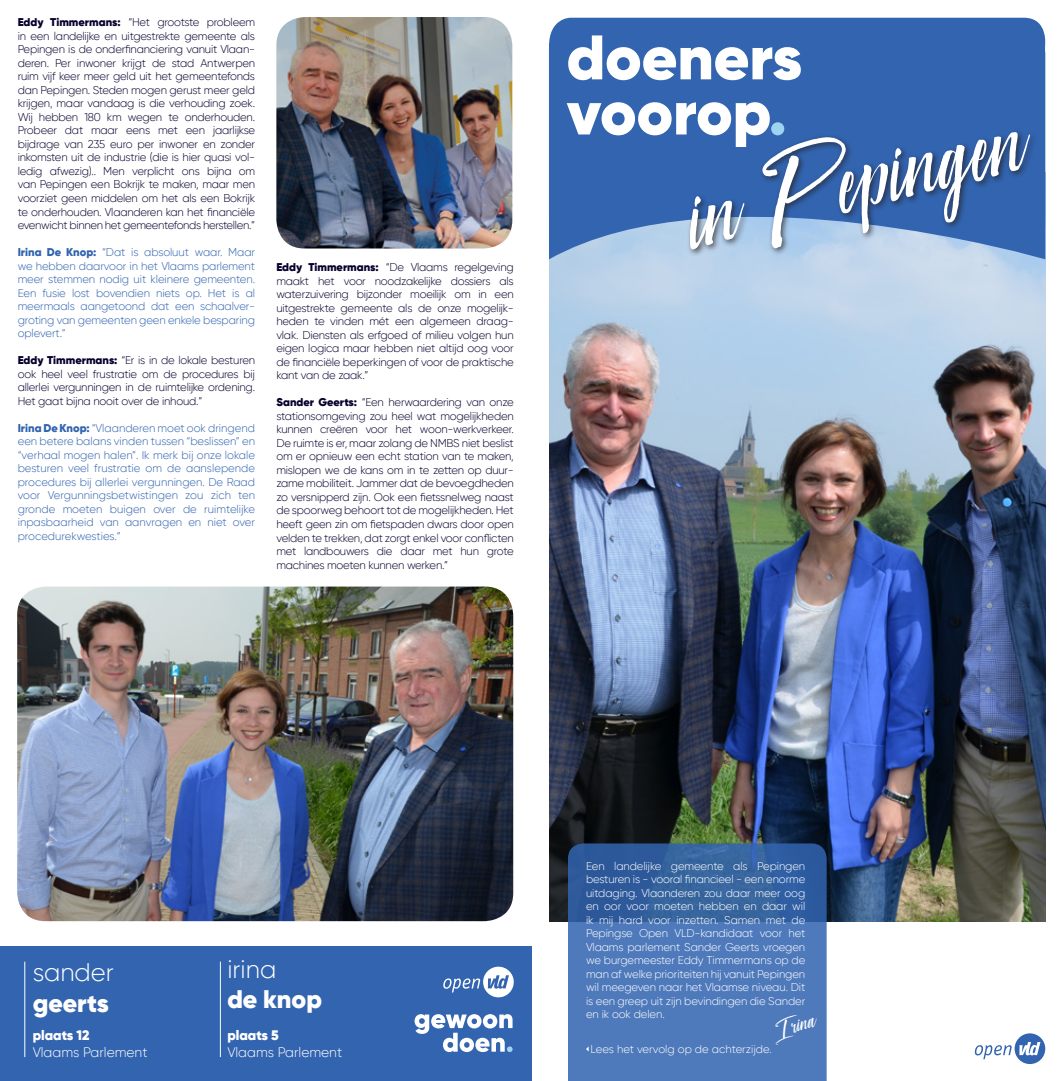
<style>
.page{position:relative;width:1063px;height:1081px;background:#fff}
.page>*{position:absolute;margin:0;border:0;box-sizing:border-box;transform-origin:0 0}
.t1{font:101.75px "Crown Heights";color:#fff}
.t2{font:900 62.75px "Gilroy";color:#9ed3f1}
.t3{font:900 25.38px "Gilroy";color:#fff}
.t4{font:300 25.38px "Gilroy";color:#fff}
.t5{font:22.5px "Crown Heights";color:#fff}
.t6{font:300 13.75px "Gilroy";color:#fff}
.t7{font:900 13.75px "Gilroy";color:#fff}
.t8{font:300 11.25px/13.5px "Gilroy";letter-spacing:-.02em;color:#07002e;text-align:justify}
.t9{font:300 11.25px/13.5px "Gilroy";letter-spacing:-.01em;color:#3264b0;text-align:justify}
.t10{font:300 11.25px/13.5px "Gilroy";letter-spacing:-.01em;color:#fff;text-align:justify}
.s1{font-weight:900}
</style>
<div class="page">
<img style="left:17px;top:586px;width:496px;height:335px">
<img style="left:276px;top:17px;width:236px;height:231px">
<img style="left:549px;top:259px;width:496px;height:662px">
<svg style="left:549px;top:216px;width:496px;height:43px;background:#80a3d1"></svg>
<div style="left:549px;top:18px;width:497px;height:198px;background:#3264b0"></div>
<svg style="left:568px;top:35px;width:233px;height:45px"></svg>
<svg style="left:567px;top:102px;width:203px;height:45px"></svg>
<div style="left:687px;top:129px;width:351px;height:128px;background:#231f20;opacity:.75"></div>
<div style="left:0;top:946px;width:531px;height:135px;background:#3264b0"></div>
<svg style="left:415px;top:1014px;width:98px;height:38px"></svg>
<svg style="left:443px;top:966px;width:71px;height:31px"></svg>
<svg style="left:975px;top:1033px;width:70px;height:31px"></svg>
<svg style="left:568px;top:843px;width:259px;height:238px;background:#4470b0"></svg>
<hr style="left:24px;top:961px;width:1px;height:96px;background:#fff">
<hr style="left:220px;top:961px;width:1px;height:96px;background:#fff">
<svg style="left:586px;top:1046px;width:3px;height:5px"></svg>
<p class="t8" style="left:18px;top:16px;width:239px"><span class="s1">Eddy Timmermans:</span> “Het grootste probleem in een landelijke en uitgestrekte gemeente als Pepingen is de onderfinanciering vanuit Vlaan&shy;deren. Per inwoner krijgt de stad Antwerpen ruim vijf keer meer geld uit het gemeentefonds dan Pepingen. Steden mogen gerust meer geld krijgen, maar vandaag is die verhouding zoek.<br>Wij hebben 180 km wegen te onderhouden.<br>Probeer dat maar eens met een jaarlijkse bijdrage van 235 euro per inwoner en zonder inkomsten uit de industrie (die is hier quasi vol&shy;ledig afwezig).. Men verplicht ons bijna om van Pepingen een Bokrijk te maken, maar men voorziet geen middelen om het als een Bokrijk te onderhouden. Vlaanderen kan het financiële evenwicht binnen het gemeentefonds herstellen.”</p>
<p class="t9" style="left:18px;top:245px;width:239px"><span class="s1">Irina De Knop:</span> “Dat is absoluut waar. Maar we hebben daarvoor in het Vlaams parlement meer stemmen nodig uit kleinere gemeenten.<br>Een fusie lost bovendien niets op. Het is al meermaals aangetoond dat een schaalver&shy;groting van gemeenten geen enkele besparing oplevert.”</p>
<p class="t8" style="left:18px;top:353px;width:239px"><span class="s1">Eddy Timmermans:</span> “Er is in de lokale besturen ook heel veel frustratie om de procedures bij allerlei vergunningen in de ruimtelijke ordening.<br>Het gaat bijna nooit over de inhoud.”</p>
<p class="t9" style="left:18px;top:421px;width:239px"><span class="s1">Irina De Knop:</span> “Vlaanderen moet ook dringend een betere balans vinden tussen “beslissen” en “verhaal mogen halen”. Ik merk bij onze lokale besturen veel frustratie om de aanslepende procedures bij allerlei vergunningen. De Raad voor Vergunningsbetwistingen zou zich ten gronde moeten buigen over de ruimtelijke inpasbaarheid van aanvragen en niet over procedurekwesties.”</p>
<p class="t8" style="left:276px;top:261px;width:239px"><span class="s1">Eddy Timmermans:</span> “De Vlaams regelgeving maakt het voor noodzakelijke dossiers als waterzuivering bijzonder moeilijk om in een uitgestrekte gemeente als de onze mogelijk&shy;heden te vinden mét een algemeen draag&shy;vlak. Diensten als erfgoed of milieu volgen hun eigen logica maar hebben niet altijd oog voor de financiële beperkingen of voor de praktische kant van de zaak.”</p>
<p class="t8" style="left:276px;top:396px;width:239px"><span class="s1">Sander Geerts:</span> “Een herwaardering van onze stationsomgeving zou heel wat mogelijkheden kunnen creëren voor het woon-werkverkeer.<br>De ruimte is er, maar zolang de NMBS niet beslist om er opnieuw een echt station van te maken, mislopen we de kans om in te zetten op duur&shy;zame mobiliteit. Jammer dat de bevoegdheden zo versnipperd zijn. Ook een fietssnelweg naast de spoorweg behoort tot de mogelijkheden. Het heeft geen zin om fietspaden dwars door open velden te trekken, dat zorgt enkel voor conflicten met landbouwers die daar met hun grote machines moeten kunnen werken.”</p>
<h2 class="t2" style="left:769px;top:73px;width:20px">.</h2>
<p class="t1" style="left:673px;top:155px;width:346px;rotate:-13deg">in Pepingen</p>
<p class="t4" style="left:33px;top:957px;width:83px">sander</p>
<p class="t3" style="left:33px;top:986px;width:78px">geerts</p>
<p class="t7" style="left:33px;top:1027px;width:58px">plaats 12</p>
<p class="t6" style="left:33px;top:1043px;width:116px">Vlaams Parlement</p>
<p class="t10" style="left:586px;top:859px;width:221px">Een landelijke gemeente als Pepingen besturen is - vooral financieel - een enorme uitdaging. Vlaanderen zou daar meer oog en oor voor moeten hebben en daar wil ik mij hard voor inzetten. Samen met de Pepingse Open VLD-kandidaat voor het Vlaams parlement Sander Geerts vroegen we burgemeester Eddy Timmermans op de man af welke prioriteiten hij vanuit Pepingen wil meegeven naar het Vlaamse niveau. Dit is een greep uit zijn bevindingen die Sander en ik ook delen.</p>
<p class="t4" style="left:227px;top:953px;width:51px">irina</p>
<p class="t3" style="left:227px;top:983px;width:96px">de knop</p>
<p class="t5" style="left:773px;top:1015px;width:41px;rotate:-14deg">Irina</p>
<p class="t7" style="left:227px;top:1027px;width:53px">plaats 5</p>
<p class="t6" style="left:227px;top:1043px;width:116px">Vlaams Parlement</p>
<p class="t10" style="left:591px;top:1042px;width:183px">Lees het vervolg op de achterzijde.</p>
</div>
